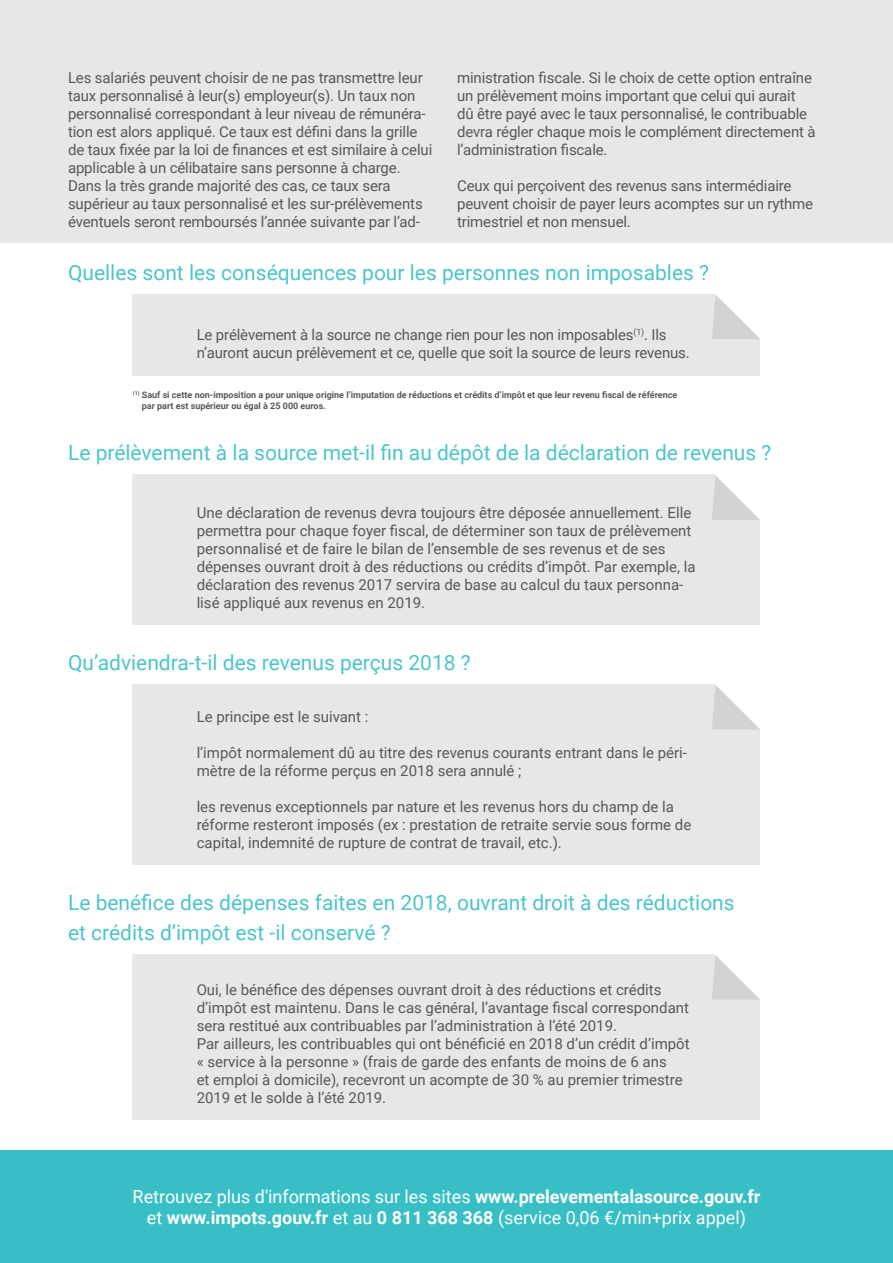
<style>
.page{position:relative;width:893px;height:1263px;background:#fff}
.page>*{position:absolute;margin:0;border:0;box-sizing:border-box;transform-origin:0 0}
.t1{font:21px/30px "Roboto";color:#4cc5cb}
.t2{font:18px/21.6px "Roboto";color:#fff;text-align:center}
.t3{font:15px/18px "Roboto";letter-spacing:-.01em;color:#57585a}
.t4{font:700 9px/10.8px "Roboto";color:#57585a}
.s1{font-weight:700}
</style>
<div class="page">
<div style="left:0;top:1150px;width:893px;height:113px;background:#38bfc5"></div>
<div style="left:133px;top:475px;width:627px;height:150px;background:#e6e7e9"></div>
<svg style="left:712px;top:474px;width:48px;height:46px"></svg>
<div style="left:133px;top:954px;width:627px;height:166px;background:#e6e7e9"></div>
<svg style="left:712px;top:954px;width:48px;height:46px"></svg>
<div style="left:133px;top:684px;width:627px;height:181px;background:#e6e7e9"></div>
<svg style="left:712px;top:684px;width:48px;height:45px"></svg>
<div style="left:0;top:0;width:893px;height:242px;background:#e6e7e9"></div>
<div style="left:133px;top:294px;width:627px;height:81px;background:#e6e7e9"></div>
<svg style="left:712px;top:294px;width:48px;height:45px"></svg>
<p class="t3" style="left:68px;top:68px;width:366px">Les salariés peuvent choisir de ne pas transmettre leur taux personnalisé à leur(s) employeur(s). Un taux non personnalisé correspondant à leur niveau de rémunéra&shy;tion est alors appliqué. Ce taux est défini dans la grille de taux fixée par la loi de finances et est similaire à celui applicable à un célibataire sans personne à charge.<br>Dans la très grande majorité des cas, ce taux sera supérieur au taux personnalisé et les sur-prélèvements éventuels seront remboursés l’année suivante par l’ad-</p>
<p class="t3" style="left:457px;top:68px;width:360px">ministration fiscale. Si le choix de cette option entraîne un prélèvement moins important que celui qui aurait dû être payé avec le taux personnalisé, le contribuable devra régler chaque mois le complément directement à l’administration fiscale.</p>
<p class="t3" style="left:457px;top:176px;width:358px">Ceux qui perçoivent des revenus sans intermédiaire peuvent choisir de payer leurs acomptes sur un rythme trimestriel et non mensuel.</p>
<p class="t1" style="left:68px;top:257px;width:643px">Quelles sont les conséquences pour les personnes non imposables ?</p>
<p class="t3" style="left:197px;top:325px;width:495px">Le prélèvement à la source ne change rien pour les non imposables<sup>(1)</sup>. Ils n’auront aucun prélèvement et ce, quelle que soit la source de leurs revenus.</p>
<p class="t4" style="left:142px;top:389px;width:537px;text-indent:-9px"><sup>(1)</sup> Sauf si cette non-imposition a pour unique origine l’imputation de réductions et crédits d’impôt et que leur revenu fiscal de référence par part est supérieur ou égal à 25 000 euros.</p>
<p class="t1" style="left:68px;top:437px;width:705px">Le prélèvement à la source met-il fin au dépôt de la déclaration de revenus ?</p>
<p class="t3" style="left:197px;top:503px;width:500px">Une déclaration de revenus devra toujours être déposée annuellement. Elle permettra pour chaque foyer fiscal, de déterminer son taux de prélèvement personnalisé et de faire le bilan de l’ensemble de ses revenus et de ses dépenses ouvrant droit à des réductions ou crédits d’impôt. Par exemple, la déclaration des revenus 2017 servira de base au calcul du taux personna&shy;lisé appliqué aux revenus en 2019.</p>
<p class="t1" style="left:68px;top:647px;width:404px">Qu’adviendra-t-il des revenus perçus 2018 ?</p>
<p class="t3" style="left:197px;top:707px;width:173px">Le principe est le suivant :</p>
<p class="t3" style="left:197px;top:743px;width:492px">l’impôt normalement dû au titre des revenus courants entrant dans le péri&shy;mètre de la réforme perçus en 2018 sera annulé ;</p>
<p class="t3" style="left:197px;top:797px;width:496px">les revenus exceptionnels par nature et les revenus hors du champ de la réforme resteront imposés (ex : prestation de retraite servie sous forme de capital, indemnité de rupture de contrat de travail, etc.).</p>
<p class="t1" style="left:68px;top:887px;width:668px">Le benéfice des dépenses faites en 2018, ouvrant droit à des réductions et crédits d’impôt est -il conservé ?</p>
<p class="t3" style="left:197px;top:980px;width:494px">Oui, le bénéfice des dépenses ouvrant droit à des réductions et crédits d’impôt est maintenu. Dans le cas général, l’avantage fiscal correspondant sera restitué aux contribuables par l’administration à l’été 2019.<br>Par ailleurs, les contribuables qui ont bénéficié en 2018 d’un crédit d’impôt « service à la personne » (frais de garde des enfants de moins de 6 ans<br>et emploi à domicile), recevront un acompte de 30 % au premier trimestre 2019 et le solde à l’été 2019.</p>
<p class="t2" style="left:133px;top:1185px;width:629px">Retrouvez plus d'informations sur les sites <span class="s1">www.prelevementalasource.gouv.fr </span>et <span class="s1">www.impots.gouv.fr</span> et au <span class="s1">0 811 368 368</span> (service 0,06 €/min+prix appel)</p>
</div>
